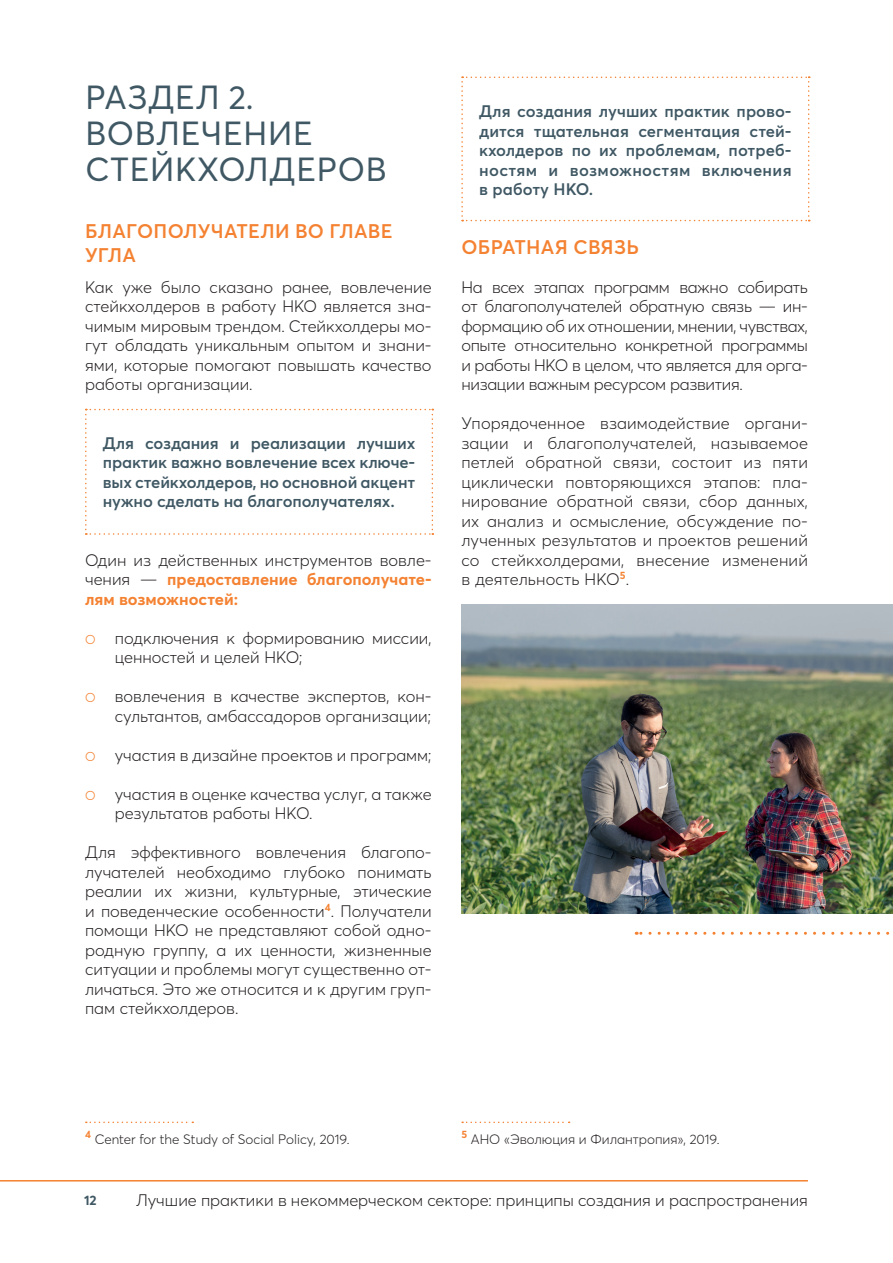
<style>
.page{position:relative;width:893px;height:1263px;background:#fff}
.page>*{position:absolute;margin:0;border:0;box-sizing:border-box;transform-origin:0 0}
.t1{font:33px/36px "Averta CY";letter-spacing:.025em;color:#3f5864}
.text{font:600 19.5px/23.4px "Averta CY";letter-spacing:.015em;color:#f48232}
.text-2{font:300 16.5px/19.5px "Averta CY";color:#231f20;text-align:justify}
.tsitata1{font:600 16.5px/19.5px "Averta CY";letter-spacing:-.01em;color:#3f5864;text-align:justify}
.text-3{font:700 16.5px/19.5px "Averta CY";color:#f48232;text-align:justify}
.Snoska{font:300 13.5px "Averta CY";color:#231f20}
.t2{font:700 13.5px "Averta CY";color:#3f5864}
.s1{font-weight:300;color:#231f20}
.s2{color:#f48232}
</style>
<div class="page">
<hr style="left:0;top:1180px;width:808px;height:1px;background:#f48232">
<svg style="left:461px;top:77px;width:349px;height:144px"></svg>
<img style="left:461px;top:605px;width:432px;height:309px">
<svg style="left:636px;top:932px;width:254px;height:3px"></svg>
<svg style="left:462px;top:1121px;width:108px;height:2px"></svg>
<svg style="left:85px;top:409px;width:348px;height:126px"></svg>
<svg style="left:86px;top:1121px;width:107px;height:2px"></svg>
<h1 class="t1" style="left:85px;top:78px;width:303px">РАЗДЕЛ 2.<br>ВОВЛЕЧЕНИЕ<br>СТЕЙКХОЛДЕРОВ</h1>
<h2 class="text" style="left:85px;top:219px;width:309px">БЛАГОПОЛУЧАТЕЛИ ВО ГЛАВЕ<br>УГЛА</h2>
<p class="text-2" style="left:85px;top:276px;width:348px">Как уже было сказано ранее, вовлечение стейкхолдеров в работу НКО является зна&shy;чимым мировым трендом. Стейкхолдеры мо&shy;гут обладать уникальным опытом и знани&shy;ями, которые помогают повышать качество работы организации.</p>
<p class="tsitata1" style="left:103px;top:432px;width:314px">Для создания и реализации лучших практик важно вовлечение всех ключе&shy;вых стейкхолдеров, но основной акцент нужно сделать на благополучателях.</p>
<p class="text-3" style="left:85px;top:549px;width:348px"><span class="s1">Один из действенных инструментов вовле&shy;чения —</span> предоставление благополучате&shy;лям возможностей:</p>
<p class="text-2" style="left:115px;top:627px;width:318px;text-indent:-30px"><span class="s2">○</span> подключения к формированию миссии, ценностей и целей НКО;</p>
<p class="text-2" style="left:85px;top:686px;width:348px;text-align:right"><span class="s2">○</span> вовлечения в качестве экспертов, кон&shy;сультантов, амбассадоров организации;</p>
<p class="text-2" style="left:85px;top:744px;width:348px"><span class="s2">○</span> участия в дизайне проектов и программ;</p>
<p class="text-2" style="left:115px;top:783px;width:318px;text-indent:-30px"><span class="s2">○</span> участия в оценке качества услуг, а также результатов работы НКО.</p>
<p class="text-2" style="left:85px;top:842px;width:348px">Для эффективного вовлечения благопо&shy;лучателей необходимо глубоко понимать реалии их жизни, культурные, этические и поведенческие особенности<sup>4</sup>. Получатели помощи НКО не представляют собой одно&shy;родную группу, а их ценности, жизненные ситуации и проблемы могут существенно от&shy;личаться. Это же относится и к другим груп&shy;пам стейкхолдеров.</p>
<p class="tsitata1" style="left:479px;top:101px;width:314px">Для создания лучших практик прово&shy;дится тщательная сегментация стей&shy;кхолдеров по их проблемам, потреб&shy;ностям и возможностям включения в работу НКО.</p>
<p class="text" style="left:461px;top:234px;width:179px">ОБРАТНАЯ СВЯЗЬ</p>
<p class="text-2" style="left:461px;top:276px;width:348px">На всех этапах программ важно собирать от благополучателей обратную связь — ин&shy;формацию об их отношении, мнении, чувствах, опыте относительно конкретной программы и работы НКО в целом, что является для орга&shy;низации важным ресурсом развития.</p>
<p class="text-2" style="left:461px;top:413px;width:348px">Упорядоченное взаимодействие органи&shy;зации и благополучателей, называемое петлей обратной связи, состоит из пяти циклически повторяющихся этапов: пла&shy;нирование обратной связи, сбор данных, их анализ и осмысление, обсуждение по&shy;лученных результатов и проектов решений со стейкхолдерами, внесение изменений в деятельность НКО<sup>5</sup>.</p>
<p class="Snoska" style="left:85px;top:1130px;width:266px"><sup>4</sup> Center for the Study of Social Policy, 2019.</p>
<p class="Snoska" style="left:461px;top:1130px;width:260px"><sup>5</sup> АНО «Эволюция и Филантропия», 2019.</p>
<p class="t2" style="left:84px;top:1190px;width:14px">12</p>
<p class="text-2" style="left:136px;top:1189px;width:673px">Лучшие практики в некоммерческом секторе: принципы создания и распространения</p>
</div>
